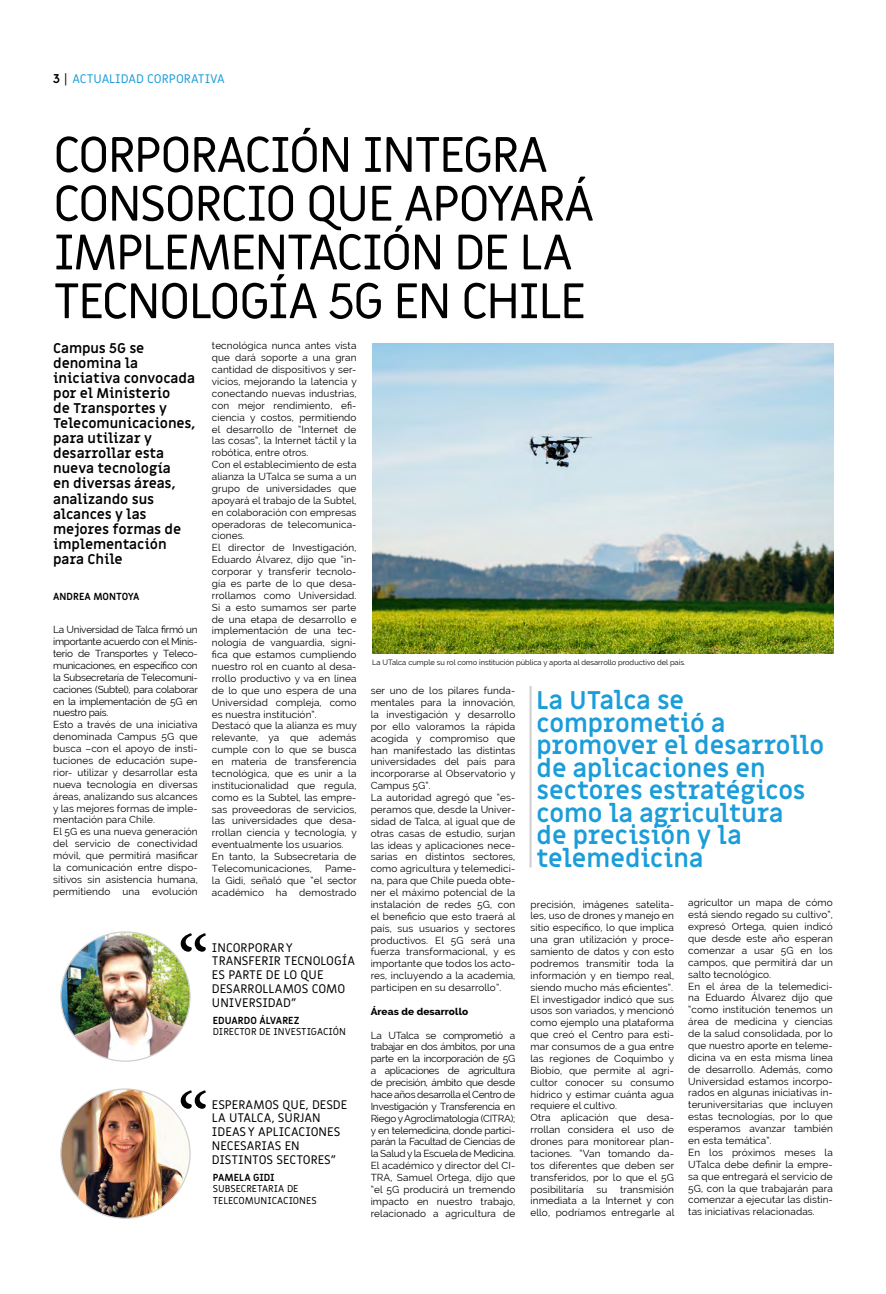
<style>
.page{position:relative;width:886px;height:1294px;background:#fff}
.page>*{position:absolute;margin:0;border:0;box-sizing:border-box;transform-origin:0 0}
.t1{font:80.12px "Minion Pro";color:#000}
.t2{font:50px/48.8px "Miriam Libre";letter-spacing:-.04em;color:#000}
.t3{font:700 25px/22.5px "Miriam Libre";letter-spacing:-.005em;color:#1a9dd9}
.t4{font:700 13.75px/15px "Miriam Libre";color:#000}
.t5{font:12.5px/13.8px "Miriam Libre";color:#000}
.t6{font:12.5px "Miriam Libre";color:#1d9dd8}
.t7{font:10px/11.9px "Raleway";letter-spacing:.01em;color:#000}
.t8{font:10px/11.2px "Miriam Libre";color:#000}
.t9{font:700 10px "Miriam Libre";color:#000}
.t10{font:800 10px "Raleway";letter-spacing:.01em;color:#000}
.t11{font:7.5px "Raleway";color:#000}
.s1{font-weight:700;color:#000}
.s2{color:#000}
</style>
<div class="page">
<div style="left:529px;top:686px;width:2px;height:181px;border:1px solid #d0d0d0"></div>
<img style="left:61px;top:1088px;width:129px;height:130px;border-radius:65px">
<img style="left:61px;top:931px;width:129px;height:130px;border-radius:65px">
<img style="left:373px;top:343px;width:460px;height:310px">
<p class="t6" style="left:53px;top:71px;width:173px"><span class="s1">3</span> <span class="s2">|</span> ACTUALIDAD CORPORATIVA</p>
<h2 class="t2" style="left:53px;top:132px;width:543px">CORPORACIÓN INTEGRA<br>CONSORCIO QUE APOYARÁ<br>IMPLEMENTACIÓN DE LA<br>TECNOLOGÍA 5G EN CHILE</h2>
<p class="t4" style="left:53px;top:341px;width:144px">Campus 5G se denomina la iniciativa convocada por el Ministerio<br>de Transportes y<br>Telecomunicaciones, para utilizar y desarrollar esta nueva tecnología<br>en diversas áreas, analizando sus alcances y las mejores formas de implementación para Chile</p>
<p class="t7" style="left:212px;top:340px;width:146px">tecnológica nunca antes vista que dará soporte a una gran cantidad de dispositivos y ser&shy;vicios, mejorando la latencia y conectando nuevas industrias, con mejor rendimiento, efi&shy;ciencia y costos, permitiendo el desarrollo de “Internet de las cosas”, la Internet táctil y la robótica, entre otros.<br>Con el establecimiento de esta alianza la UTalca se suma a un grupo de universidades que apoyará el trabajo de la Subtel, en colaboración con empresas operadoras de telecomunica&shy;ciones.<br>El director de Investigación,<br>Eduardo Álvarez, dijo que “in&shy;corporar y transferir tecnolo&shy;gía es parte de lo que desa&shy;rrollamos como Universidad.<br>Si a esto sumamos ser parte de una etapa de desarrollo e implementación de una tec&shy;nología de vanguardia, signi&shy;fica que estamos cumpliendo nuestro rol en cuanto al desa&shy;rrollo productivo y va en línea de lo que uno espera de una<br>Universidad compleja, como es nuestra institución”.<br>Destacó que la alianza es muy relevante, ya que además cumple con lo que se busca en materia de transferencia tecnológica, que es unir a la institucionalidad que regula, como es la Subtel, las empre&shy;sas proveedoras de servicios, las universidades que desa&shy;rrollan ciencia y tecnología, y eventualmente los usuarios.<br>En tanto, la Subsecretaria de<br>Telecomunicaciones,</p>
<p class="t9" style="left:53px;top:590px;width:88px">ANDREA MONTOYA</p>
<p class="t7" style="left:53px;top:624px;width:146px">La Universidad de Talca firmó un importante acuerdo con el Minis&shy;terio de Transportes y Teleco&shy;municaciones, en específico con la Subsecretaría de Telecomuni&shy;caciones (Subtel), para colaborar en la implementación de 5G en nuestro país.<br>Esto a través de una iniciativa denominada Campus 5G que busca –con el apoyo de insti&shy;tuciones de educación supe&shy;rior- utilizar y desarrollar esta nueva tecnología en diversas áreas, analizando sus alcances y las mejores formas de imple&shy;mentación para Chile.<br>El 5G es una nueva generación del servicio de conectividad móvil, que permitirá masificar la comunicación entre dispo&shy;sitivos sin asistencia humana, permitiendo una evolución</p>
<p class="t11" style="left:372px;top:658px;width:315px">La UTalca cumple su rol como institución pública y aporta al desarrollo productivo del país.</p>
<p class="t7" style="left:371px;top:684px;width:146px">ser uno de los pilares funda&shy;mentales para la innovación, la investigación y desarrollo por ello valoramos la rápida acogida y compromiso que han manifestado las distintas universidades del país para incorporarse al Observatorio y<br>Campus 5G”.<br>La autoridad agregó que “es&shy;peramos que, desde la Univer&shy;sidad de Talca, al igual que de otras casas de estudio, surjan las ideas y aplicaciones nece&shy;sarias en distintos sectores, como agricultura y telemedici&shy;na, para que Chile pueda obte&shy;ner el máximo potencial de la instalación de redes 5G, con el beneficio que esto traerá al país, sus usuarios y sectores productivos. El 5G será una fuerza transformacional, y es importante que todos los acto&shy;res, incluyendo a la academia, participen en su desarrollo”.</p>
<p class="t10" style="left:371px;top:1005px;width:99px">Áreas de desarrollo</p>
<p class="t7" style="left:371px;top:1029px;width:146px;text-align:justify">La UTalca se comprometió a trabajar en dos ámbitos, por una parte en la incorporación de 5G a aplicaciones de agricultura de precisión, ámbito que desde hace años desarrolla el Centro de Investigación y Transferencia en Riego y Agroclimatología (CITRA); y en telemedicina, donde partici&shy;parán la Facultad de Ciencias de la Salud y la Escuela de Medicina.<br>El académico y director del CI-TRA, Samuel Ortega, dijo que “el 5G producirá un tremendo impacto en nuestro trabajo, relacionado a agricultura de</p>
<h3 class="t3" style="left:536px;top:690px;width:289px">La UTalca se comprometió a promover el desarrollo de aplicaciones en sectores estratégicos como la agricultura<br>de precisión y la telemedicina</h3>
<p class="t7" style="left:212px;top:862px;width:146px;text-align:justify;text-indent:113px">Pame&shy;la Gidi, señaló que “el sector académico ha demostrado</p>
<p class="t7" style="left:688px;top:897px;width:146px">agricultor un mapa de cómo está siendo regado su cultivo”, expresó Ortega, quien indicó que desde este año esperan comenzar a usar 5G en los campos, que permitirá dar un salto tecnológico.<br>En el área de la telemedici&shy;na Eduardo Álvarez dijo que “como institución tenemos un área de medicina y ciencias de la salud consolidada, por lo que nuestro aporte en teleme&shy;dicina va en esta misma línea de desarrollo. Además, como<br>Universidad estamos incorpo&shy;rados en algunas iniciativas in&shy;teruniversitarias que incluyen estas tecnologías, por lo que esperamos avanzar también en esta temática”.<br>En los próximos meses la<br>UTalca debe definir la empre&shy;sa que entregará el servicio de<br>5G, con la que trabajarán para comenzar a ejecutar las distin&shy;tas iniciativas relacionadas.</p>
<p class="t7" style="left:530px;top:898px;width:145px">precisión, imágenes satelita&shy;les, uso de drones y manejo en sitio específico, lo que implica una gran utilización y proce&shy;samiento de datos y con esto podremos transmitir toda la información y en tiempo real, siendo mucho más eficientes”.<br>El investigador indicó que sus usos son variados, y mencionó como ejemplo una plataforma que creó el Centro para esti&shy;mar consumos de a gua entre las regiones de Coquimbo y<br>Biobío, que permite al agri&shy;cultor conocer su consumo hídrico y estimar cuánta agua requiere el cultivo.<br>Otra aplicación que desa&shy;rrollan considera el uso de drones para monitorear plan&shy;taciones. “Van tomando da&shy;tos diferentes que deben ser transferidos, por lo que el 5G posibilitaría</p>
<h1 class="t1" style="left:177px;top:911px;width:33px">“</h1>
<p class="t5" style="left:212px;top:940px;width:145px">INCORPORAR Y<br>TRANSFERIR TECNOLOGÍA<br>ES PARTE DE LO QUE<br>DESARROLLAMOS COMO<br>UNIVERSIDAD”</p>
<p class="t9" style="left:213px;top:1014px;width:88px">EDUARDO ÁLVAREZ</p>
<p class="t8" style="left:213px;top:1026px;width:135px">DIRECTOR DE INVESTIGACIÓN</p>
<h1 class="t1" style="left:177px;top:1068px;width:33px">“</h1>
<p class="t5" style="left:212px;top:1097px;width:137px">ESPERAMOS QUE, DESDE<br>LA UTALCA, SURJAN<br>IDEAS Y APLICACIONES<br>NECESARIAS EN<br>DISTINTOS SECTORES”</p>
<p class="t9" style="left:213px;top:1171px;width:63px">PAMELA GIDI</p>
<p class="t8" style="left:213px;top:1183px;width:105px">SUBSECRETARIA DE<br>TELECOMUNICACIONES</p>
<p class="t7" style="left:530px;top:1182px;width:145px;text-align:justify;text-indent:90px">transmisión inmediata a la Internet y con ello, podríamos entregarle al</p>
<p class="t7" style="left:596px;top:1182px;width:12px">su</p>
</div>
